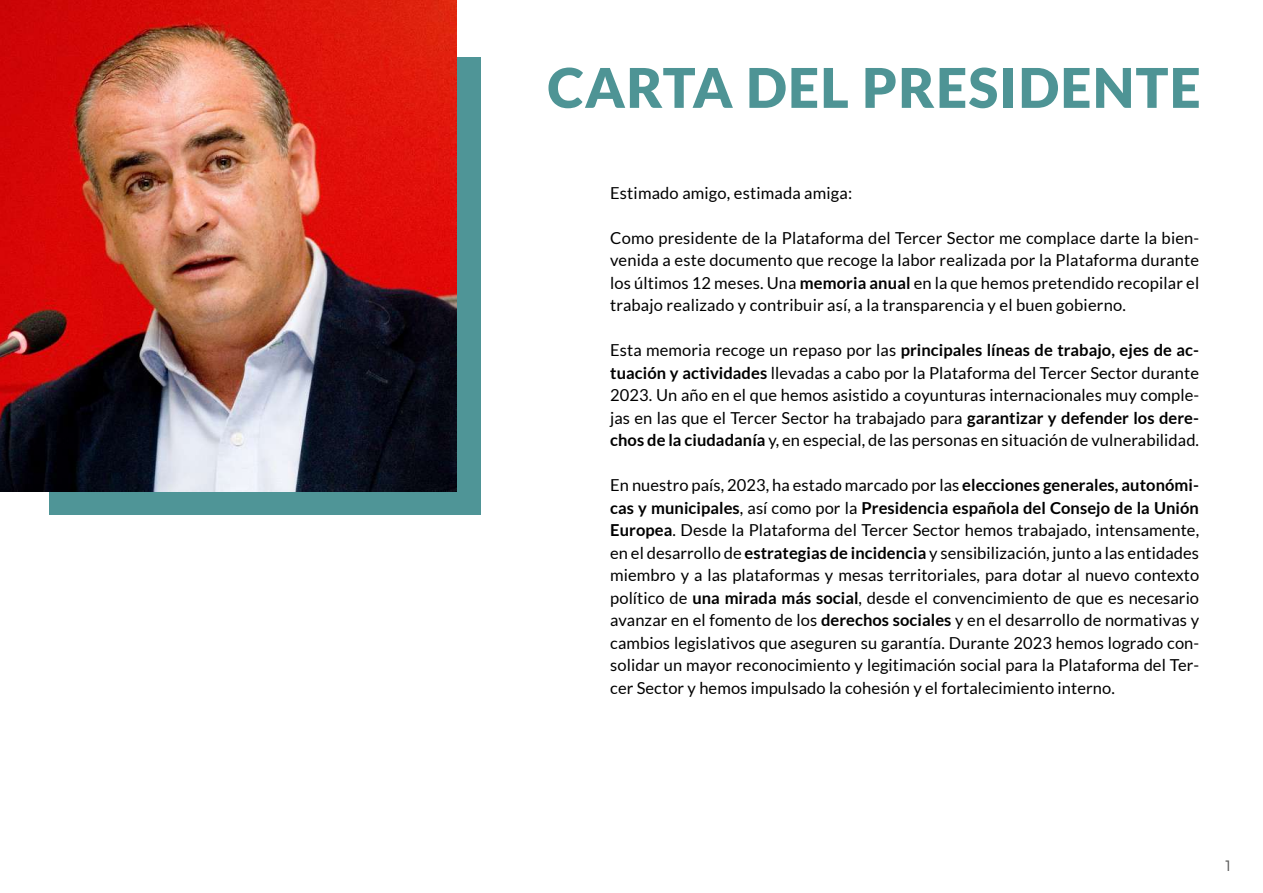
<style>
.page{position:relative;width:1263px;height:893px;background:#fff}
.page>*{position:absolute;margin:0;border:0;box-sizing:border-box;transform-origin:0 0}
.t1{font:900 54.75px "Lato";letter-spacing:.025em;color:#4e9495}
.t2{font:16.5px/22.5px "Lato";letter-spacing:.005em;color:#000;text-align:justify}
.t3{font:300 15px "Montserrat";color:#575756}
.s1{font-weight:700}
</style>
<div class="page">
<div style="left:49px;top:57px;width:431px;height:457px;background:#4f9597"></div>
<img style="left:0;top:0;width:456px;height:491px">
<h1 class="t1" style="left:547px;top:56px;width:655px">CARTA DEL PRESIDENTE</h1>
<p class="t2" style="left:610px;top:181px;width:243px">Estimado amigo, estimada amiga:</p>
<p class="t2" style="left:610px;top:226px;width:590px">Como presidente de la Plataforma del Tercer Sector me complace darte la bien&shy;venida a este documento que recoge la labor realizada por la Plataforma durante los últimos 12 meses. Una <span class="s1">memoria anual</span> en la que hemos pretendido recopilar el trabajo realizado y contribuir así, a la transparencia y el buen gobierno.</p>
<p class="t2" style="left:610px;top:339px;width:590px">Esta memoria recoge un repaso por las <span class="s1">principales líneas de trabajo, ejes de ac&shy;tuación y actividades</span> llevadas a cabo por la Plataforma del Tercer Sector durante 2023. Un año en el que hemos asistido a coyunturas internacionales muy comple&shy;jas en las que el Tercer Sector ha trabajado para <span class="s1">garantizar y defender los dere&shy;chos de la ciudadanía</span> y, en especial, de las personas en situación de vulnerabilidad.</p>
<p class="t2" style="left:610px;top:474px;width:590px">En nuestro país, 2023, ha estado marcado por las <span class="s1">elecciones generales, autonómi&shy;cas y municipales</span>, así como por la <span class="s1">Presidencia española del Consejo de la Unión Europea</span>. Desde la Plataforma del Tercer Sector hemos trabajado, intensamente, en el desarrollo de <span class="s1">estrategias de incidencia</span> y sensibilización, junto a las entidades miembro y a las plataformas y mesas territoriales, para dotar al nuevo contexto político de <span class="s1">una mirada más social</span>, desde el convencimiento de que es necesario avanzar en el fomento de los <span class="s1">derechos sociales</span> y en el desarrollo de normativas y cambios legislativos que aseguren su garantía. Durante 2023 hemos logrado con&shy;solidar un mayor reconocimiento y legitimación social para la Plataforma del Ter&shy;cer Sector y hemos impulsado la cohesión y el fortalecimiento interno.</p>
<p class="t3" style="left:1225px;top:857px;width:7px">1</p>
</div>
